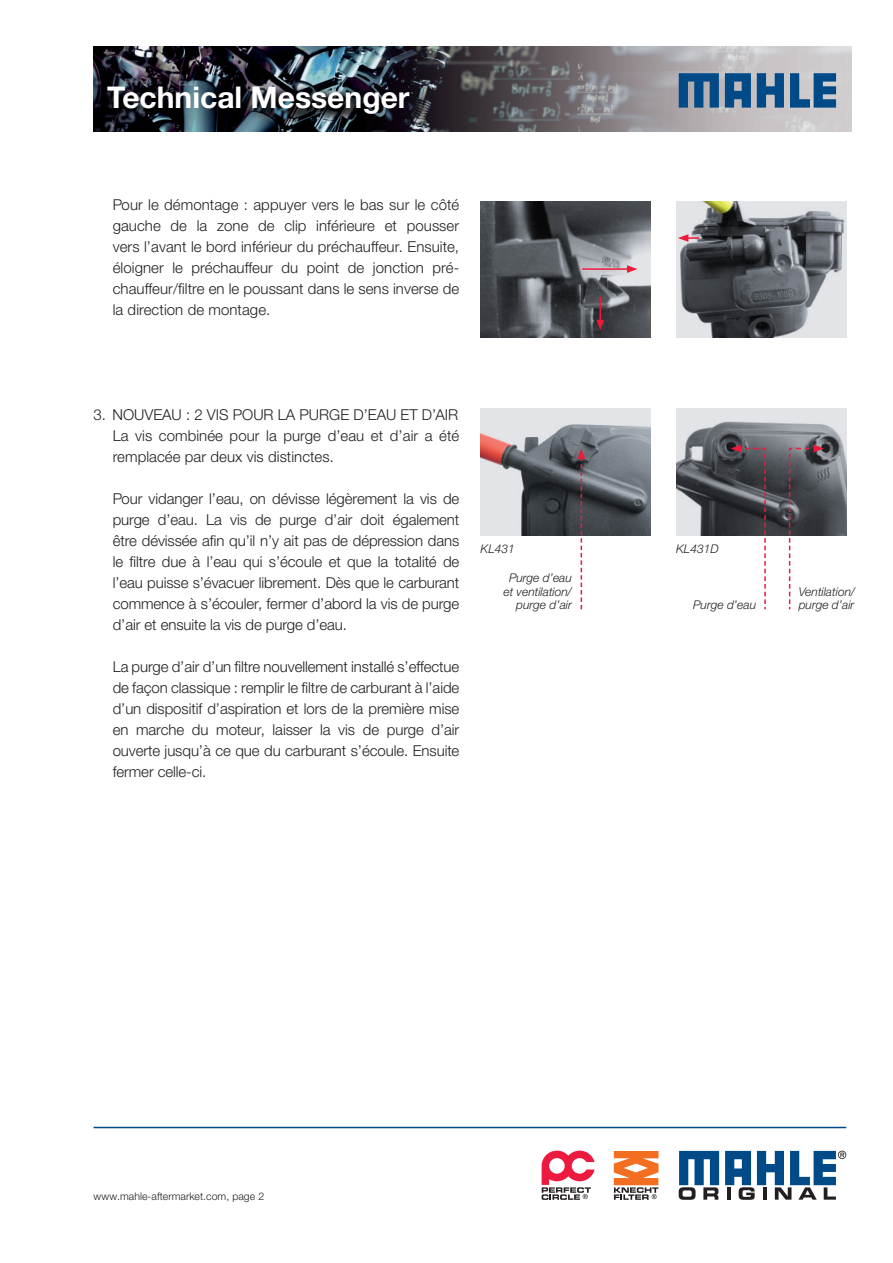
<style>
.page{position:relative;width:893px;height:1263px;background:#fff}
.page>*{position:absolute;margin:0;border:0;box-sizing:border-box;transform-origin:0 0}
.t1{font:700 30px "Helvetica Neue LTW1 G";color:#fff}
.t2{font:300 15px/21px "Helvetica Neue LTW1 G";letter-spacing:-.005em;color:#231f20;text-align:justify}
.t3{font:italic 300 12px/13.5px "Helvetica Neue LTW1 G";color:#231f20;text-align:right}
.t4{font:300 10.5px "Helvetica Neue LTW1 G";letter-spacing:.005em;color:#231f20}
</style>
<div class="page">
<img style="left:94px;top:47px;width:757px;height:85px">
<svg style="left:679px;top:73px;width:40px;height:35px"></svg>
<svg style="left:757px;top:73px;width:27px;height:35px"></svg>
<svg style="left:790px;top:73px;width:46px;height:35px;background:#47779f"></svg>
<svg style="left:725px;top:73px;width:26px;height:35px"></svg>
<svg style="left:679px;top:1151px;width:40px;height:49px"></svg>
<svg style="left:725px;top:1151px;width:121px;height:49px"></svg>
<svg style="left:614px;top:1151px;width:44px;height:49px"></svg>
<svg style="left:541px;top:1151px;width:54px;height:49px"></svg>
<hr style="left:94px;top:1127px;width:752px;height:1px;background:#004b87">
<img style="left:480px;top:201px;width:171px;height:136px">
<img style="left:676px;top:201px;width:170px;height:136px">
<svg style="left:678px;top:234px;width:21px;height:8px"></svg>
<hr style="left:582px;top:268px;width:47px;height:2px;background:#ed1a3a">
<svg style="left:627px;top:265px;width:10px;height:8px"></svg>
<img style="left:480px;top:408px;width:171px;height:128px">
<svg style="left:577px;top:449px;width:8px;height:160px"></svg>
<img style="left:676px;top:408px;width:170px;height:128px">
<hr style="left:599px;top:297px;width:2px;height:25px;background:#ed1a3a">
<svg style="left:596px;top:320px;width:8px;height:10px"></svg>
<svg style="left:730px;top:445px;width:36px;height:164px"></svg>
<svg style="left:788px;top:445px;width:36px;height:164px"></svg>
<h1 class="t1" style="left:107px;top:86px;width:304px">Technical Messenger</h1>
<p class="t2" style="left:113px;top:196px;width:348px">Pour le démontage : appuyer vers le bas sur le côté gauche de la zone de clip inférieure et pousser vers l’avant le bord inférieur du préchauffeur. Ensuite, éloigner le préchauffeur du point de jonction pré&shy;chauffeur/filtre en le poussant dans le sens inverse de la direction de montage.</p>
<p class="t2" style="left:113px;top:406px;width:348px;text-indent:-19px">3. NOUVEAU : 2 VIS POUR LA PURGE D’EAU ET D’AIR La vis combinée pour la purge d’eau et d’air a été remplacée par deux vis distinctes.</p>
<p class="t2" style="left:113px;top:490px;width:348px">Pour vidanger l’eau, on dévisse légèrement la vis de purge d’eau. La vis de purge d’air doit également être dévissée afin qu’il n’y ait pas de dépression dans le filtre due à l’eau qui s’écoule et que la totalité de l’eau puisse s’évacuer librement. Dès que le carburant commence à s’écouler, fermer d’abord la vis de purge d’air et ensuite la vis de purge d’eau.</p>
<p class="t2" style="left:113px;top:658px;width:348px">La purge d’air d’un filtre nouvellement installé s’effectue de façon classique : remplir le filtre de carburant à l’aide d’un dispositif d’aspiration et lors de la première mise en marche du moteur, laisser la vis de purge d’air ouverte jusqu’à ce que du carburant s’écoule. Ensuite fermer celle-ci.</p>
<p class="t3" style="left:480px;top:543px;width:36px">KL431</p>
<p class="t3" style="left:503px;top:572px;width:70px">Purge d’eau et ventilation/ purge d’air</p>
<p class="t3" style="left:676px;top:543px;width:44px">KL431D</p>
<p class="t3" style="left:693px;top:599px;width:64px">Purge d’eau</p>
<p class="t3" style="left:799px;top:586px;width:58px;text-align:left">Ventilation/ purge d’air</p>
<p class="t4" style="left:94px;top:1192px;width:172px">www.mahle-aftermarket.com, page 2</p>
</div>
